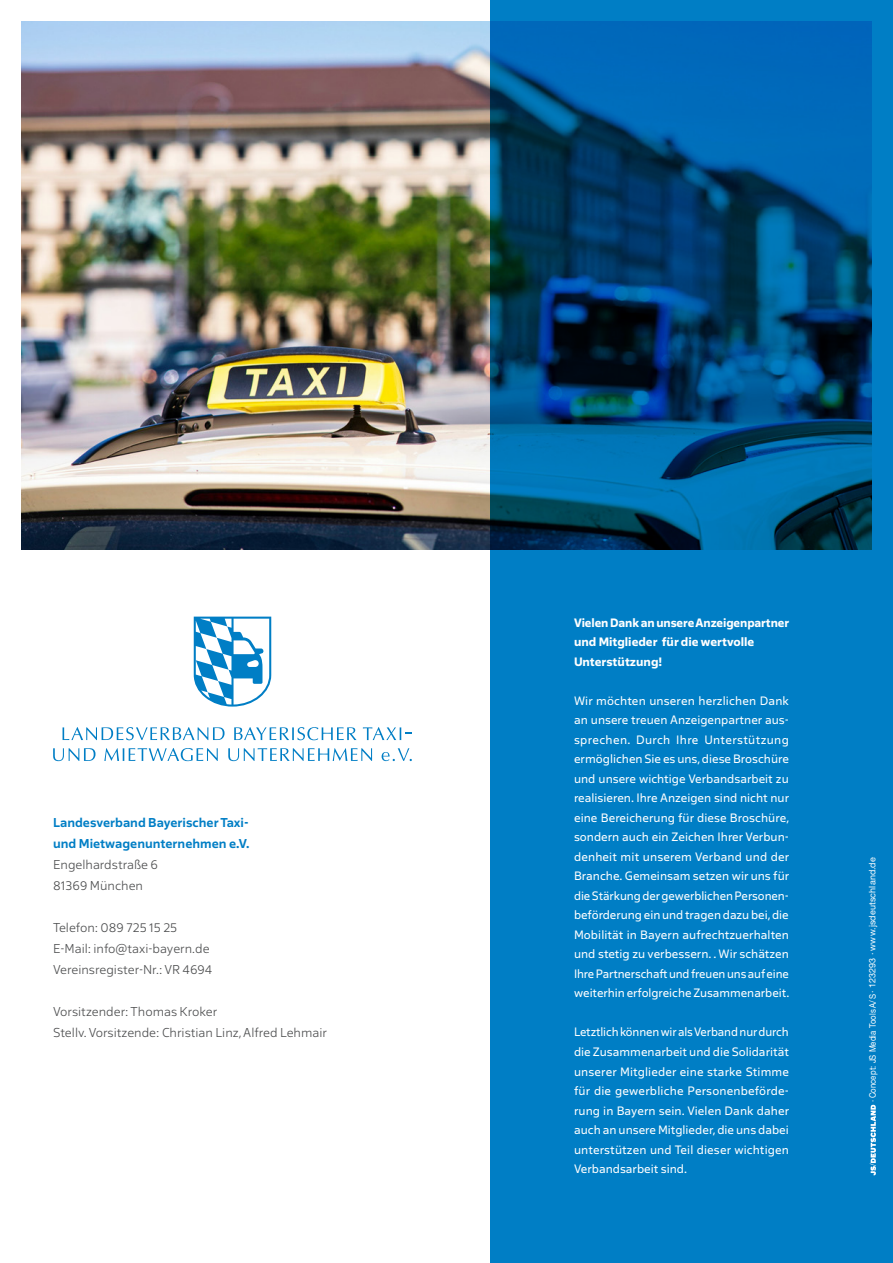
<style>
.page{position:relative;width:893px;height:1263px;background:#fff}
.page>*{position:absolute;margin:0;border:0;box-sizing:border-box;transform-origin:0 0}
.Copy{font:300 13.5px "Salis MVB";color:#494a4b}
.Copy-2{font:600 13.5px "Salis MVB";color:#007ec5}
.Copy-3{font:12.75px/19.5px "Salis MVB";color:#fff;text-align:justify}
.Copy-4{font:700 12.75px/19.5px "Salis MVB";letter-spacing:-.005em;color:#fff}
.t1{font:9px "Helvetica Neue LT Std";letter-spacing:.01em;color:#fff;scale:.87 1}
</style>
<div class="page">
<img style="left:21px;top:21px;width:469px;height:529px">
<svg style="left:490px;top:0;width:403px;height:1263px;fill:#007ec5"></svg>
<svg style="left:63px;top:727px;width:162px;height:13px"></svg>
<svg style="left:234px;top:727px;width:122px;height:13px"></svg>
<svg style="left:53px;top:748px;width:43px;height:13px"></svg>
<svg style="left:104px;top:748px;width:114px;height:13px"></svg>
<svg style="left:228px;top:748px;width:144px;height:13px"></svg>
<svg style="left:382px;top:748px;width:30px;height:13px"></svg>
<svg style="left:194px;top:617px;width:77px;height:90px"></svg>
<svg style="left:363px;top:727px;width:49px;height:13px"></svg>
<svg style="left:870px;top:1105px;width:6px;height:70px"></svg>
<p class="Copy-2" style="left:53px;top:813px;width:197px">Landesverband Bayerischer Taxi-</p>
<p class="Copy-2" style="left:53px;top:834px;width:198px">und Mietwagenunternehmen e.V.</p>
<p class="Copy" style="left:53px;top:856px;width:106px">Engelhardstraße 6</p>
<p class="Copy" style="left:53px;top:877px;width:91px">81369 München</p>
<p class="Copy" style="left:53px;top:919px;width:126px">Telefon: 089 725 15 25</p>
<p class="Copy" style="left:53px;top:940px;width:158px">E-Mail: info@taxi-bayern.de</p>
<p class="Copy" style="left:53px;top:961px;width:161px">Vereinsregister-Nr.: VR 4694</p>
<p class="Copy" style="left:53px;top:1003px;width:166px">Vorsitzender: Thomas Kroker</p>
<p class="Copy" style="left:53px;top:1024px;width:275px">Stellv. Vorsitzende: Christian Linz, Alfred Lehmair</p>
<p class="Copy-4" style="left:574px;top:612px;width:217px">Vielen Dank an unsere Anzeigenpartner und Mitglieder für die wertvolle</p>
<p class="Copy-4" style="left:574px;top:651px;width:90px">Unterstützung!</p>
<p class="Copy-3" style="left:574px;top:690px;width:217px">Wir möchten unseren herzlichen Dank an unsere treuen Anzeigenpartner aus&shy;sprechen. Durch Ihre Unterstützung ermöglichen Sie es uns, diese Broschüre und unsere wichtige Verbandsarbeit zu realisieren. Ihre Anzeigen sind nicht nur eine Bereicherung für diese Broschüre, sondern auch ein Zeichen Ihrer Verbun&shy;denheit mit unserem Verband und der Branche. Gemeinsam setzen wir uns für die Stärkung der gewerblichen Personen&shy;beförderung ein und tragen dazu bei, die Mobilität in Bayern aufrechtzuerhalten und stetig zu verbessern. . Wir schätzen Ihre Partnerschaft und freuen uns auf eine weiterhin erfolgreiche Zusammenarbeit.</p>
<p class="Copy-3" style="left:574px;top:1022px;width:217px">Letztlich können wir als Verband nur durch die Zusammenarbeit und die Solidarität unserer Mitglieder eine starke Stimme für die gewerbliche Personenbeförde&shy;rung in Bayern sein. Vielen Dank daher auch an unsere Mitglieder, die uns dabei unterstützen und Teil dieser wichtigen Verbandsarbeit sind.</p>
<p class="t1" style="left:867px;top:1102px;width:283px;rotate:-90deg">· Concept: JS Media Tools A/S · 123293 · www.jsdeutschland.de</p>
</div>
